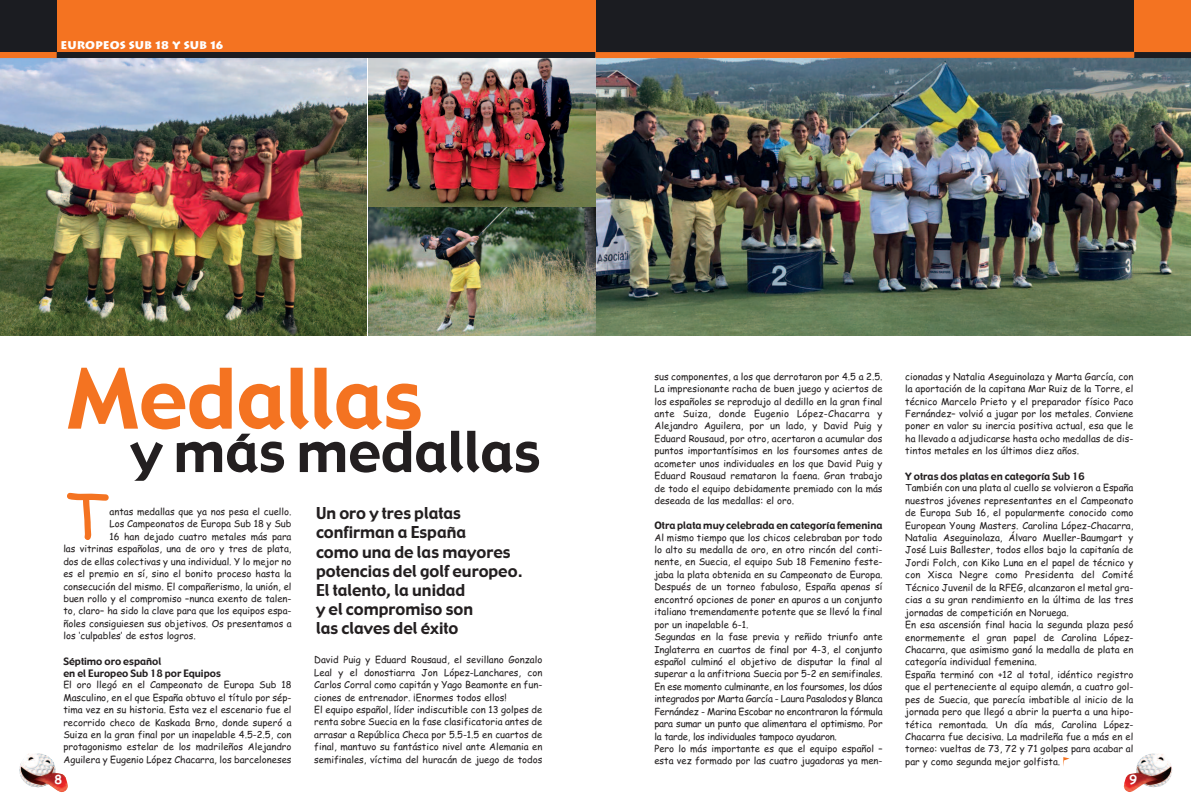
<style>
.page{position:relative;width:1191px;height:808px;background:#fff}
.page>*{position:absolute;margin:0;border:0;box-sizing:border-box;transform-origin:0 0}
.t1{font:81.2px "Gadget";color:#f47321}
.t2{font:63.4px "Comic Sans MS";color:#f47321}
.t3{font:55px "Gadget";color:#231f20}
.t4{font:16px/19.2px "Gadget";color:#231f20}
.t5{font:700 12.6px "Comic Sans MS";color:#fff}
.t6{font:900 11px "Lithos";color:#fff}
.t7{font:10px/12px "Gadget";color:#231f20}
.t8{font:9.5px/12.4px "Comic Sans MS";color:#231f20;text-align:justify}
</style>
<div class="page">
<img style="left:596px;top:58px;width:595px;height:277px">
<img style="left:0;top:58px;width:367px;height:277px">
<img style="left:368px;top:207px;width:227px;height:128px">
<img style="left:368px;top:58px;width:227px;height:149px">
<div style="left:595px;top:0;width:539px;height:57px;background:#1b1c21"></div>
<div style="left:1134px;top:0;width:57px;height:57px;background:#f47321"></div>
<div style="left:57px;top:0;width:538px;height:57px;background:#f47321"></div>
<div style="left:0;top:0;width:57px;height:57px;background:#1b1c21"></div>
<div style="left:0;top:52px;width:595px;height:6px;background:#1b1c21"></div>
<img style="left:1123px;top:753px;width:49px;height:39px">
<img style="left:19px;top:753px;width:49px;height:39px">
<svg style="left:1063px;top:757px;width:6px;height:9px"></svg>
<div style="left:0;top:52px;width:57px;height:6px;background:#f47321"></div>
<div style="left:595px;top:52px;width:539px;height:6px;background:#f47321"></div>
<div style="left:1134px;top:52px;width:57px;height:6px;background:#1b1c21"></div>
<p class="t6" style="left:61px;top:38px;width:164px">EUROPEOS SUB 18 Y SUB 16</p>
<h1 class="t1" style="left:67px;top:353px;width:357px">Medallas</h1>
<h3 class="t3" style="left:131px;top:421px;width:411px">y más medallas</h3>
<h3 class="t4" style="left:316px;top:504px;width:208px">Un oro y tres platas confirman a España<br>como una de las mayores potencias del golf europeo.<br>El talento, la unidad<br>y el compromiso son<br>las claves del éxito</h3>
<h2 class="t2" style="left:63px;top:481px;width:45px">T</h2>
<p class="t8" style="left:109px;top:505px;width:183px">antas medallas que ya nos pesa el cuello.</p>
<p class="t8" style="left:109px;top:518px;width:183px">Los Campeonatos de Europa Sub 18 y Sub</p>
<p class="t8" style="left:109px;top:530px;width:183px">16 han dejado cuatro metales más para</p>
<p class="t8" style="left:63px;top:543px;width:230px">las vitrinas españolas, una de oro y tres de plata,</p>
<p class="t8" style="left:63px;top:555px;width:230px">dos de ellas colectivas y una individual. Y lo mejor no</p>
<p class="t8" style="left:63px;top:568px;width:230px">es el premio en sí, sino el bonito proceso hasta la</p>
<p class="t8" style="left:63px;top:580px;width:230px">consecución del mismo. El compañerismo, la unión, el</p>
<p class="t8" style="left:63px;top:592px;width:230px">buen rollo y el compromiso –nunca exento de talen-</p>
<p class="t8" style="left:63px;top:605px;width:230px">to, claro– ha sido la clave para que los equipos espa-</p>
<p class="t8" style="left:63px;top:617px;width:230px">ñoles consiguiesen sus objetivos. Os presentamos a</p>
<p class="t8" style="left:63px;top:630px;width:134px">los ‘culpables’ de estos logros.</p>
<p class="t7" style="left:63px;top:655px;width:159px">Séptimo oro español<br>en el Europeo Sub 18 por Equipos</p>
<p class="t8" style="left:63px;top:679px;width:230px">El oro llegó en el Campeonato de Europa Sub 18<br>Masculino, en el que España obtuvo el título por sép&shy;tima vez en su historia. Esta vez el escenario fue el recorrido checo de Kaskada Brno, donde superó a Suiza en la gran final por un inapelable 4.5-2.5, con protagonismo estelar de los madrileños Alejandro Aguilera y Eugenio López Chacarra, los barceloneses</p>
<p class="t8" style="left:314px;top:654px;width:230px;text-align:left">David Puig y Eduard Rousaud, el sevillano Gonzalo Leal y el donostiarra Jon López-Lanchares, con Carlos Corral como capitán y Yago Beamonte en fun&shy;ciones de entrenador. ¡Enormes todos ellos!<br>El equipo español, líder indiscutible con 13 golpes de renta sobre Suecia en la fase clasificatoria antes de arrasar a República Checa por 5.5-1.5 en cuartos de final, mantuvo su fantástico nivel ante Alemania en semifinales, víctima del huracán de juego de todos</p>
<h3 class="t5" style="left:55px;top:772px;width:9px">8</h3>
<p class="t8" style="left:654px;top:370px;width:230px">sus componentes, a los que derrotaron por 4.5 a 2.5.<br>La impresionante racha de buen juego y aciertos de los españoles se reprodujo al dedillo en la gran final ante Suiza, donde Eugenio López-Chacarra y Alejandro Aguilera, por un lado, y David Puig y Eduard Rousaud, por otro, acertaron a acumular dos puntos importantísimos en los foursomes antes de acometer unos individuales en los que David Puig y Eduard Rousaud remataron la faena. Gran trabajo de todo el equipo debidamente premiado con la más deseada de las medallas: el oro.</p>
<p class="t7" style="left:654px;top:519px;width:230px">Otra plata muy celebrada en categoría femenina</p>
<p class="t8" style="left:654px;top:531px;width:230px;text-align:left">Al mismo tiempo que los chicos celebraban por todo lo alto su medalla de oro, en otro rincón del conti&shy;nente, en Suecia, el equipo Sub 18 Femenino feste&shy;jaba la plata obtenida en su Campeonato de Europa.<br>Después de un torneo fabuloso, España apenas sí encontró opciones de poner en apuros a un conjunto italiano tremendamente potente que se llevó la final por un inapelable 6-1.<br>Segundas en la fase previa y reñido triunfo ante Inglaterra en cuartos de final por 4-3, el conjunto español culminó el objetivo de disputar la final al superar a la anfitriona Suecia por 5-2 en semifinales.<br>En ese momento culminante, en los foursomes, los dúos integrados por Marta García - Laura Pasalodos y Blanca Fernández - Marina Escobar no encontraron la fórmula para sumar un punto que alimentara el optimismo. Por la tarde, los individuales tampoco ayudaron.<br>Pero lo más importante es que el equipo español – esta vez formado por las cuatro jugadoras ya men-</p>
<p class="t8" style="left:905px;top:370px;width:230px">cionadas y Natalia Aseguinolaza y Marta García, con la aportación de la capitana Mar Ruiz de la Torre, el técnico Marcelo Prieto y el preparador físico Paco Fernández– volvió a jugar por los metales. Conviene poner en valor su inercia positiva actual, esa que le ha llevado a adjudicarse hasta ocho medallas de dis&shy;tintos metales en los últimos diez años.</p>
<p class="t7" style="left:905px;top:470px;width:181px">Y otras dos platas en categoría Sub 16</p>
<p class="t8" style="left:905px;top:482px;width:230px;text-align:left">También con una plata al cuello se volvieron a España nuestros jóvenes representantes en el Campeonato de Europa Sub 16, el popularmente conocido como European Young Masters. Carolina López-Chacarra, Natalia Aseguinolaza, Álvaro Mueller-Baumgart y José Luis Ballester, todos ellos bajo la capitanía de Jordi Folch, con Kiko Luna en el papel de técnico y con Xisca Negre como Presidenta del Comité Técnico Juvenil de la RFEG, alcanzaron el metal gra&shy;cias a su gran rendimiento en la última de las tres jornadas de competición en Noruega.<br>En esa ascensión final hacia la segunda plaza pesó enormemente el gran papel de Carolina López-Chacarra, que asimismo ganó la medalla de plata en categoría individual femenina.<br>España terminó con +12 al total, idéntico registro que el perteneciente al equipo alemán, a cuatro gol&shy;pes de Suecia, que parecía imbatible al inicio de la jornada pero que llegó a abrir la puerta a una hipo&shy;tética remontada. Un día más, Carolina López-Chacarra fue decisiva. La madrileña fue a más en el torneo: vueltas de 73, 72 y 71 golpes para acabar al par y como segunda mejor golfista.</p>
<h3 class="t5" style="left:1129px;top:772px;width:9px">9</h3>
</div>
